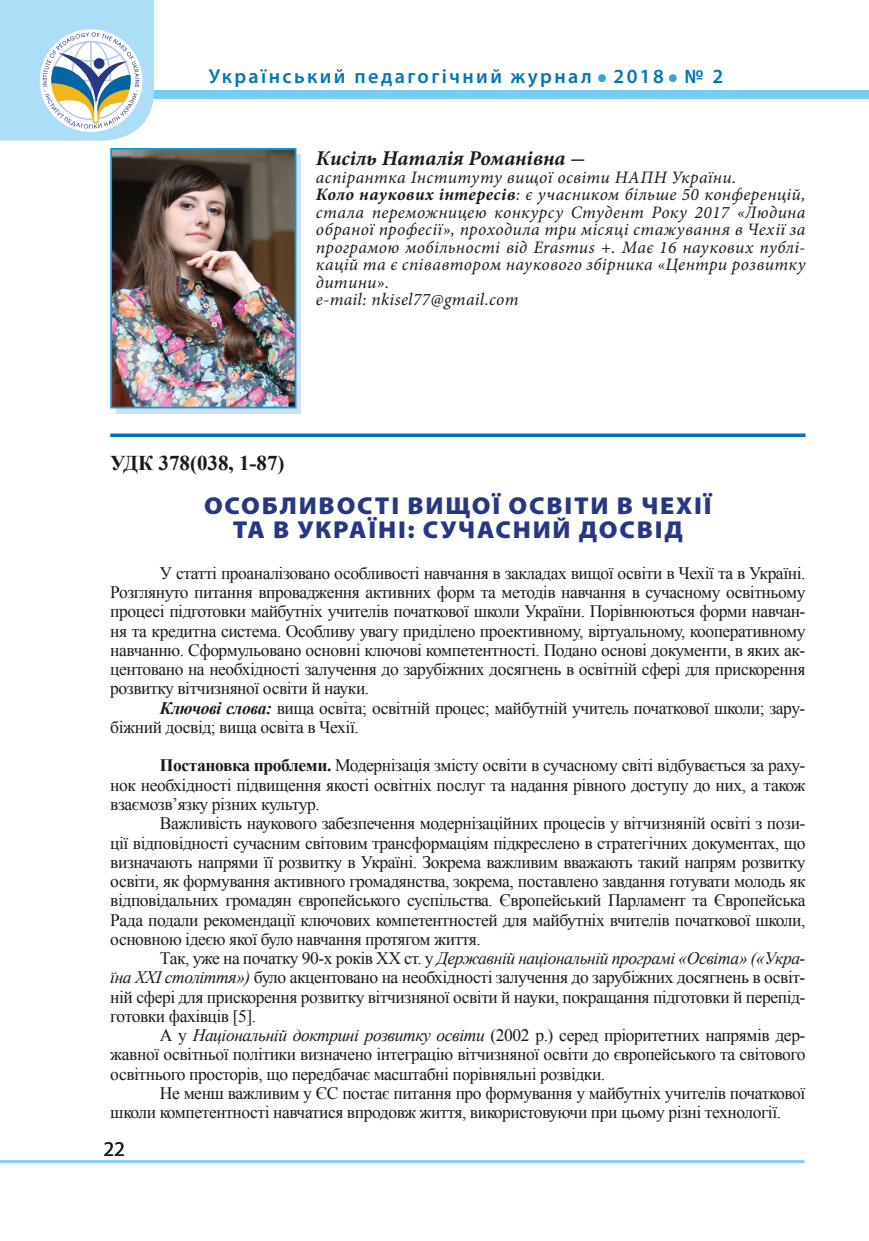
<style>
.page{position:relative;width:869px;height:1241px;background:#fff}
.page>*{position:absolute;margin:0;border:0;box-sizing:border-box;transform-origin:0 0}
.t1{font:600 50.4px "Myriad Pro";color:#3ca2da}
.t2{font:900 24.5px/24.5px "Myriad Pro";letter-spacing:.07em;color:#283782;text-align:center;scale:1.05 1}
.t3{font:italic 700 21px "Minion Pro";color:#1a1a19}
.t4{font:700 21px "Times New Roman";color:#1a1a19}
.t5{font:21px "Myriad Pro";color:#1a1a19}
.t6{font:600 20.12px "Myriad Pro";letter-spacing:.12em;color:#0076bb}
.Стиль_абзаца_1222222{font:17.5px/19.2px "Times New Roman";letter-spacing:-.025em;color:#1a1a19;text-align:justify}
.t7{font:italic 17.5px/17.5px "Minion Pro";letter-spacing:.02em;color:#1a1a19;text-align:justify}
.s1{font-weight:700}
.s2{font-weight:700;font-style:italic}
.s3{font-style:italic}
</style>
<div class="page">
<hr style="left:0;top:1159px;width:804px;height:3px;background:#82d0f4">
<div style="left:0;top:90px;width:868px;height:8px;background:#74cdf3"></div>
<svg style="left:0;top:0;width:154px;height:141px"></svg>
<svg style="left:110px;top:433px;width:695px;height:4px;background:#2184c2"></svg>
<svg style="left:117px;top:154px;width:184px;height:259px;background:#c0d8ee"></svg>
<img style="left:113px;top:151px;width:180px;height:254px">
<div style="left:110px;top:148px;width:186px;height:260px;border:2px solid #009ede"></div>
<p class="t6" style="left:208px;top:64px;width:384px">Український педагогічний журнал</p>
<h1 class="t1" style="left:595px;top:33px;width:13px">.</h1>
<p class="t6" style="left:613px;top:64px;width:52px">2018</p>
<h1 class="t1" style="left:666px;top:33px;width:13px">.</h1>
<p class="t6" style="left:684px;top:64px;width:40px">№ 2</p>
<p class="t3" style="left:316px;top:143px;width:271px">Кисіль Наталія Романівна -</p>
<p class="t7" style="left:316px;top:168px;width:421px">аспірантка Інституту вищої освіти НАПН України.</p>
<p class="t7" style="left:316px;top:186px;width:491px"><span class="s1">Коло наукових інтересів</span>: є учасником більше 50 конференцій, стала переможницею конкурсу Студент Року 2017 «Людина обраної професії», проходила три місяці стажування в Чехії за програмою мобільності від Erasmus +. Має 16 наукових публі&shy;кацій та є співавтором наукового збірника «Центри розвитку дитини».</p>
<p class="t7" style="left:316px;top:291px;width:204px">e-mail: nkisel77@gmail.com</p>
<p class="t4" style="left:110px;top:448px;width:176px">УДК 378(038, 1-87)</p>
<p class="t2" style="left:204px;top:492px;width:485px">ОСОБЛИВОСТІ ВИЩОЇ ОСВІТИ В ЧЕХІЇ<br>ТА В УКРАЇНІ: СУЧАСНИЙ ДОСВІД</p>
<p class="Стиль_абзаца_1222222" style="left:110px;top:563px;width:696px;text-indent:50px">У статті проаналізовано особливості навчання в закладах вищої освіти в Чехії та в Україні.<br>Розглянуто питання впровадження активних форм та методів навчання в сучасному освітньому процесі підготовки майбутніх учителів початкової школи України. Порівнюються форми навчан&shy;ня та кредитна система. Особливу увагу приділено проективному, віртуальному, кооперативному навчанню. Сформульовано основні ключові компетентності. Подано основі документи, в яких ак&shy;центовано на необхідності залучення до зарубіжних досягнень в освітній сфері для прискорення розвитку вітчизняної освіти й науки.</p>
<p class="Стиль_абзаца_1222222" style="left:110px;top:697px;width:696px;text-indent:50px"><span class="s2">Ключові слова:</span> вища освіта; освітній процес; майбутній учитель початкової школи; зару&shy;біжний досвід; вища освіта в Чехії.</p>
<p class="Стиль_абзаца_1222222" style="left:110px;top:755px;width:696px;text-indent:50px"><span class="s1">Постановка проблеми.</span> Модернізація змісту освіти в сучасному світі відбувається за раху&shy;нок необхідності підвищення якості освітніх послуг та надання рівного доступу до них, а також взаємозв’язку різних культур.</p>
<p class="Стиль_абзаца_1222222" style="left:110px;top:813px;width:696px;text-indent:50px">Важливість наукового забезпечення модернізаційних процесів у вітчизняній освіті з пози&shy;ції відповідності сучасним світовим трансформаціям підкреслено в стратегічних документах, що визначають напрями її розвитку в Україні. Зокрема важливим вважають такий напрям розвитку освіти, як формування активного громадянства, зокрема, поставлено завдання готувати молодь як відповідальних громадян європейського суспільства. Європейський Парламент та Європейська Рада подали рекомендації ключових компетентностей для майбутніх вчителів початкової школи, основною ідеєю якої було навчання протягом життя.</p>
<p class="Стиль_абзаца_1222222" style="left:110px;top:948px;width:696px;text-indent:50px">Так, уже на початку 90-х років ХХ ст. у <span class="s3">Державній національній програмі «Освіта» («Укра&shy;їна ХХІ століття»)</span> було акцентовано на необхідності залучення до зарубіжних досягнень в освіт&shy;ній сфері для прискорення розвитку вітчизняної освіти й науки, покращання підготовки й перепід&shy;готовки фахівців [5].</p>
<p class="Стиль_абзаца_1222222" style="left:110px;top:1025px;width:696px;text-indent:50px">А у <span class="s3">Національній доктрині розвитку освіти</span> (2002 р.) серед пріоритетних напрямів дер&shy;жавної освітньої політики визначено інтеграцію вітчизняної освіти до європейського та світового освітнього просторів, що передбачає масштабні порівняльні розвідки.</p>
<p class="Стиль_абзаца_1222222" style="left:110px;top:1082px;width:696px;text-indent:50px">Не менш важливим у ЄС постає питання про формування у майбутніх учителів початкової школи компетентності навчатися впродовж життя, використовуючи при цьому різні технології.</p>
<p class="t5" style="left:103px;top:1135px;width:23px">22</p>
</div>
